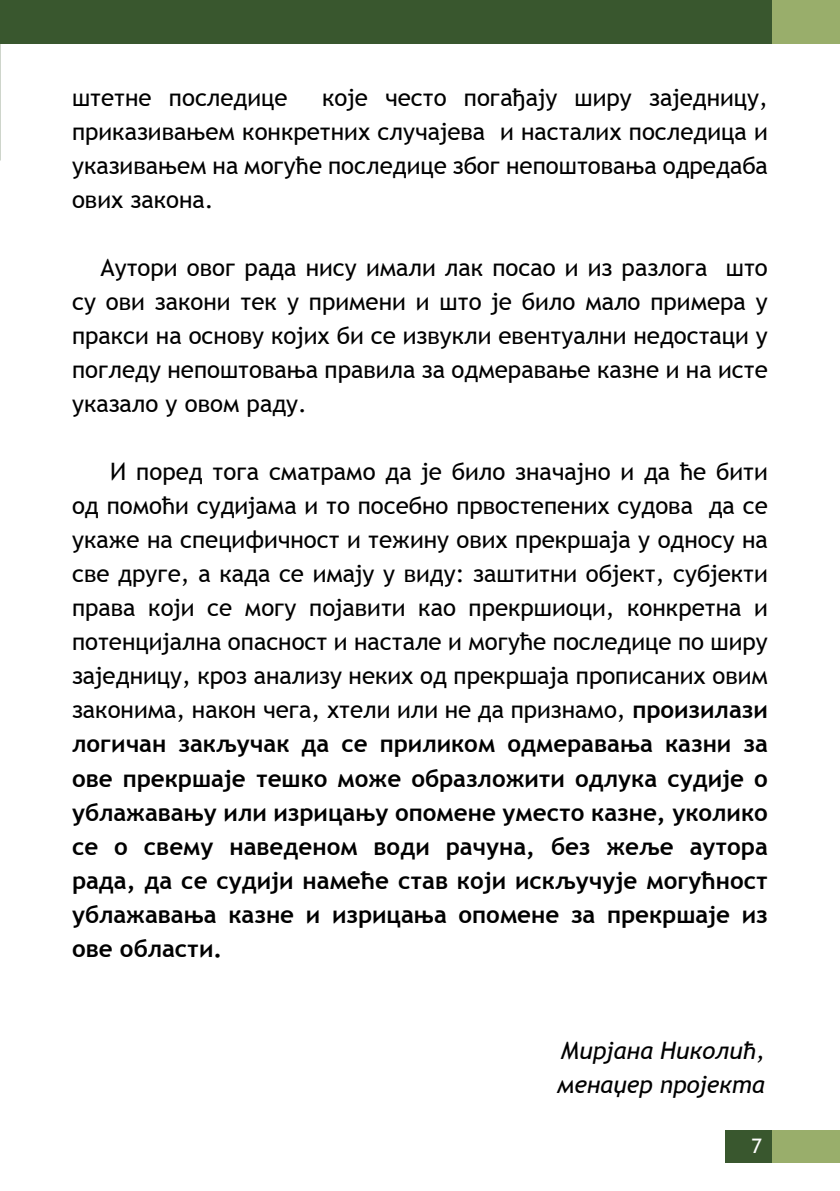
<style>
.page{position:relative;width:840px;height:1191px;background:#fff}
.page>*{position:absolute;margin:0;border:0;box-sizing:border-box;transform-origin:0 0}
.t1{font:24px/34px "Trebuchet MS";color:#000;text-align:justify}
.t2{font:italic 24px/34px "Trebuchet MS";color:#000}
.t3{font:20px "Trebuchet MS";color:#fff}
.s1{font-weight:700}
</style>
<div class="page">
<div style="left:725px;top:1130px;width:114px;height:32px;background:#99ae6b"></div>
<div style="left:0;top:0;width:839px;height:43px;background:#99ae6b"></div>
<div style="left:0;top:0;width:771px;height:43px;background:#39572e"></div>
<div style="left:725px;top:1130px;width:46px;height:32px;background:#39572e"></div>
<p class="t1" style="left:72px;top:81px;width:697px;text-indent:250px">које често погађају ширу заједницу, приказивањем конкретних случајева и насталих последица и указивањем на могуће последице због непоштовања одредаба ових закона.</p>
<p class="t1" style="left:72px;top:81px;width:217px">штетне последице</p>
<p class="t1" style="left:72px;top:251px;width:697px;text-indent:28px">Аутори овог рада нису имали лак посао и из разлога што су ови закони тек у примени и што је било мало примера у пракси на основу којих би се извукли евентуални недостаци у погледу непоштовања правила за одмеравање казне и на исте указало у овом раду.</p>
<p class="t1" style="left:72px;top:455px;width:697px;text-indent:38px">И поред тога сматрамо да је било значајно и да ће бити од помоћи судијама и то посебно првостепених судова да се укаже на специфичност и тежину ових прекршаја у односу на све друге, а када се имају у виду: заштитни објект, субјекти права који се могу појавити као прекршиоци, конкретна и потенцијална опасност и настале и могуће последице по ширу заједницу, кроз анализу неких од прекршаја прописаних овим законима, након чега, хтели или не да признамо, <span class="s1">произилази логичан закључак да се приликом одмеравања казни за ове прекршаје тешко може образложити одлука судије о ублажавању или изрицању опомене уместо казне, уколико се о свему наведеном води рачуна, без жеље аутора рада, да се судији намеће став који искључује могућност ублажавања казне и изрицања опомене за прекршаје из ове области.</span></p>
<p class="t2" style="left:556px;top:1033px;width:209px">Мирјана Николић, менаџер пројекта</p>
<p class="t3" style="left:751px;top:1134px;width:12px">7</p>
</div>
